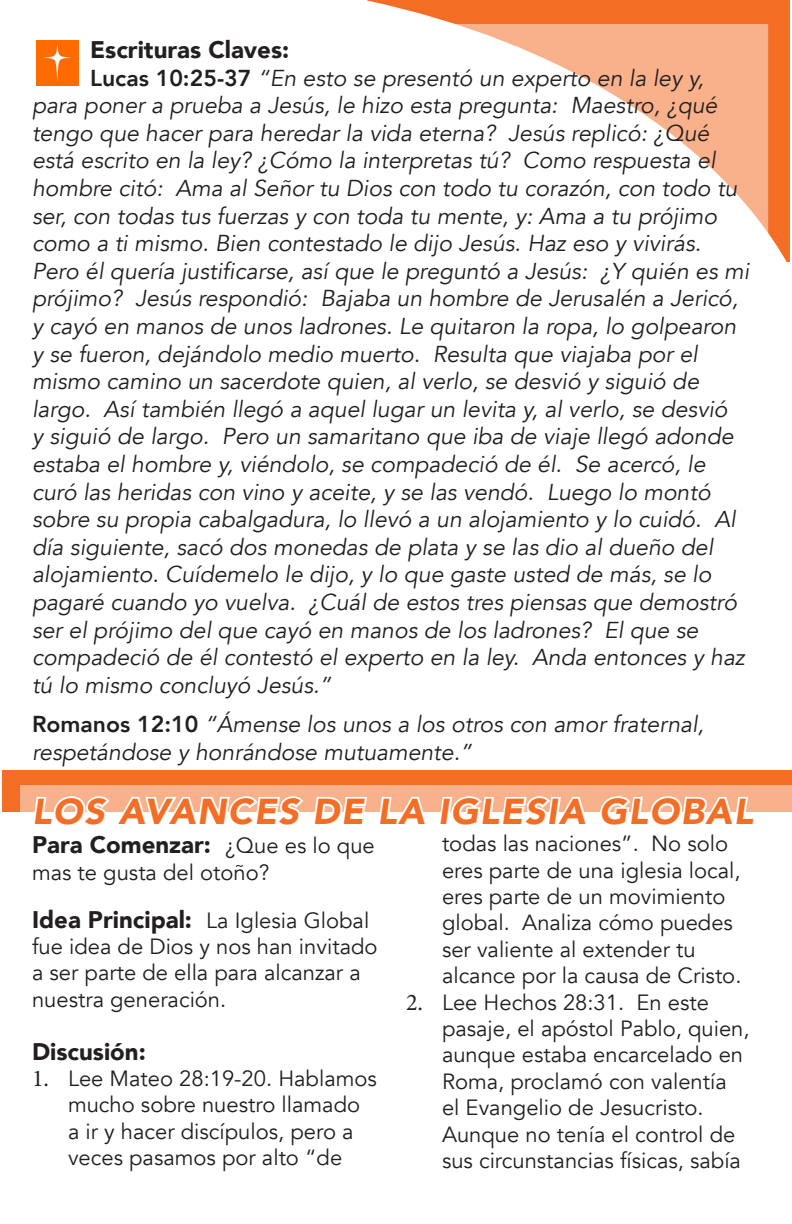
<style>
.page{position:relative;width:792px;height:1224px;background:#fff}
.page>*{position:absolute;margin:0;border:0;box-sizing:border-box;transform-origin:0 0}
.t1{font:italic 900 36px "Avenir";letter-spacing:.04em;color:#f36e24}
.t2{font:900 24px "Avenir";color:#231f20}
.t3{font:italic 23px/27.6px "Avenir";color:#231f20}
.t4{font:22px/26.4px "Avenir";color:#231f20}
.s1{font-weight:800;font-style:normal}
.s2{font-weight:400;font-size:22px}
.s3{font-weight:900;font-size:24px}
.s4{font-family:"Minion Pro";font-size:24px}
</style>
<div class="page">
<div style="left:2px;top:770px;width:790px;height:42px;background:#f36e24"></div>
<div style="left:20px;top:785px;width:772px;height:27px;background:#f8b18a"></div>
<svg style="left:367px;top:0;width:423px;height:262px"></svg>
<svg style="left:394px;top:24px;width:374px;height:216px"></svg>
<svg style="left:30px;top:785px;width:339px;height:27px"></svg>
<svg style="left:376px;top:795px;width:54px;height:17px"></svg>
<svg style="left:436px;top:793px;width:155px;height:19px"></svg>
<svg style="left:597px;top:793px;width:161px;height:19px"></svg>
<img style="left:36px;top:41px;width:42px;height:45px">
<p class="t2" style="left:90px;top:29px;width:201px">Escrituras Claves:</p>
<p class="t3" style="left:32px;top:64px;width:719px;text-indent:58px"><span class="s1">Lucas 10:25-37</span> “En esto se presentó un experto en la ley y, para poner a prueba a Jesús, le hizo esta pregunta: Maestro, ¿qué tengo que hacer para heredar la vida eterna? Jesús replicó: ¿Qué está escrito en la ley? ¿Cómo la interpretas tú? Como respuesta el hombre citó: Ama al Señor tu Dios con todo tu corazón, con todo tu ser, con todas tus fuerzas y con toda tu mente, y: Ama a tu prójimo como a ti mismo. Bien contestado le dijo Jesús. Haz eso y vivirás.<br>Pero él quería justificarse, así que le preguntó a Jesús: ¿Y quién es mi prójimo? Jesús respondió: Bajaba un hombre de Jerusalén a Jericó, y cayó en manos de unos ladrones. Le quitaron la ropa, lo golpearon y se fueron, dejándolo medio muerto. Resulta que viajaba por el mismo camino un sacerdote quien, al verlo, se desvió y siguió de largo. Así también llegó a aquel lugar un levita y, al verlo, se desvió<br>y siguió de largo. Pero un samaritano que iba de viaje llegó adonde estaba el hombre y, viéndolo, se compadeció de él. Se acercó, le curó las heridas con vino y aceite, y se las vendó. Luego lo montó sobre su propia cabalgadura, lo llevó a un alojamiento y lo cuidó. Al día siguiente, sacó dos monedas de plata y se las dio al dueño del alojamiento. Cuídemelo le dijo, y lo que gaste usted de más, se lo pagaré cuando yo vuelva. ¿Cuál de estos tres piensas que demostró ser el prójimo del que cayó en manos de los ladrones? El que se compadeció de él contestó el experto en la ley. Anda entonces y haz tú lo mismo concluyó Jesús.”</p>
<p class="t3" style="left:32px;top:711px;width:674px"><span class="s1">Romanos 12:10</span> “Ámense los unos a los otros con amor fraternal, respetándose y honrándose mutuamente.”</p>
<p class="t1" style="left:32px;top:782px;width:723px">LOS AVANCES DE LA IGLESIA GLOBAL</p>
<p class="t2" style="left:32px;top:824px;width:344px">Para Comenzar: <span class="s2">¿Que es lo que</span></p>
<p class="t4" style="left:32px;top:859px;width:239px">mas te gusta del otoño?</p>
<p class="t4" style="left:32px;top:907px;width:347px"><span class="s3">Idea Principal:</span> La Iglesia Global fue idea de Dios y nos han invitado a ser parte de ella para alcanzar a nuestra generación.</p>
<p class="t2" style="left:32px;top:1031px;width:115px">Discusión:</p>
<p class="t4" style="left:68px;top:1066px;width:310px;text-indent:-36px"><span class="s4">1.</span> Lee Mateo 28:19-20. Hablamos mucho sobre nuestro llamado a ir y hacer discípulos, pero a veces pasamos por alto “de</p>
<p class="t4" style="left:442px;top:831px;width:301px">todas las naciones”. No solo eres parte de una iglesia local, eres parte de un movimiento global. Analiza cómo puedes ser valiente al extender tu alcance por la causa de Cristo.</p>
<p class="t4" style="left:442px;top:989px;width:309px;text-indent:-36px"><span class="s4">2.</span> Lee Hechos 28:31. En este pasaje, el apóstol Pablo, quien, aunque estaba encarcelado en<br>Roma, proclamó con valentía el Evangelio de Jesucristo.<br>Aunque no tenía el control de sus circunstancias físicas, sabía</p>
</div>
